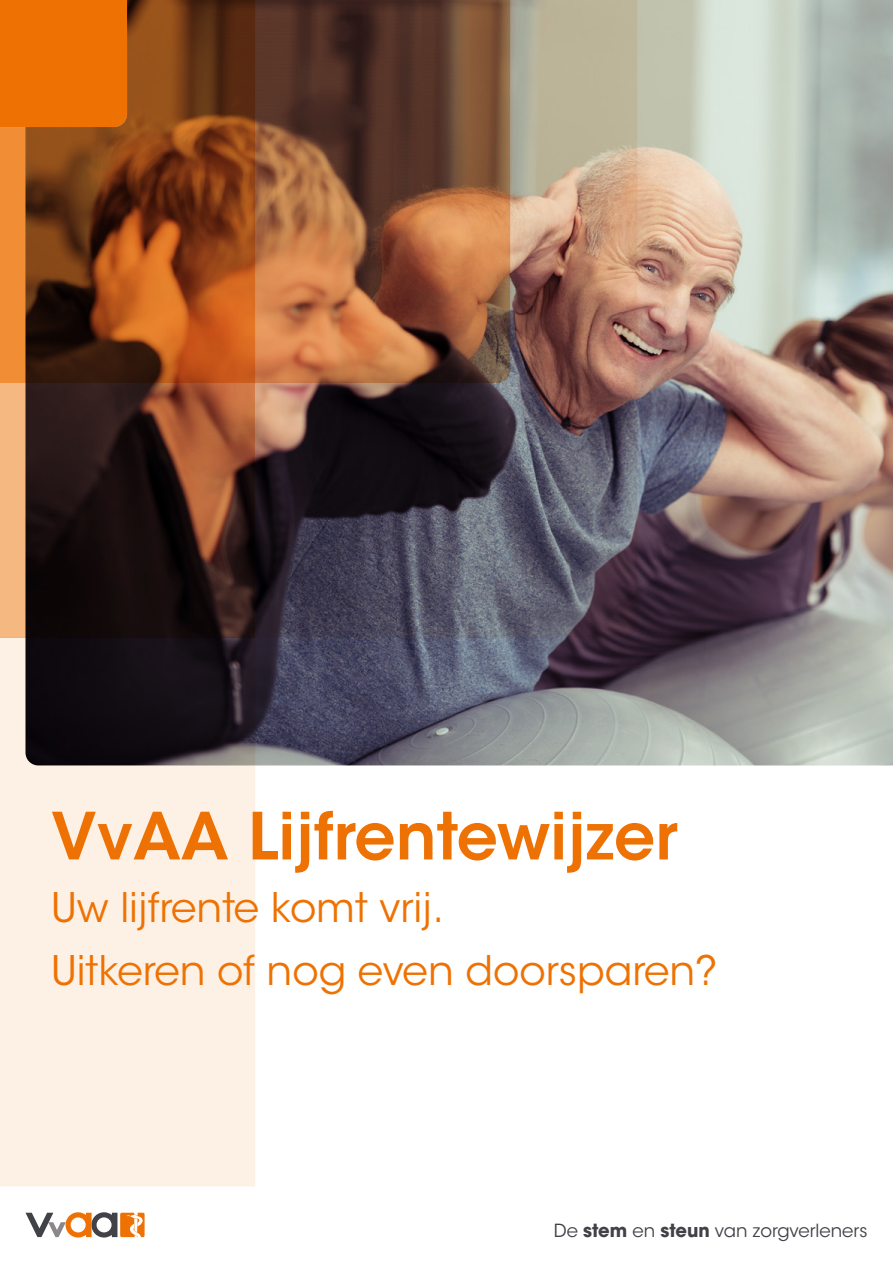
<style>
.page{position:relative;width:893px;height:1263px;background:#fff}
.page>*{position:absolute;margin:0;border:0;box-sizing:border-box;transform-origin:0 0}
.t1{font:600 64.5px "ITC Avant Garde Std";color:#ee7203}
.t2{font:40.5px/63px "ITC Avant Garde Std";color:#ee7203}
.t3{font:18px "ITC Avant Garde Std";color:#414248}
.s1{font-weight:700}
</style>
<div class="page">
<img style="left:255px;top:0;width:638px;height:765px">
<svg style="left:0;top:637px;width:255px;height:549px;fill:#fdf1e6"></svg>
<svg style="left:255px;top:0;width:382px;height:637px"></svg>
<svg style="left:0;top:383px;width:255px;height:254px"></svg>
<svg style="left:255px;top:0;width:255px;height:383px"></svg>
<svg style="left:0;top:0;width:255px;height:383px"></svg>
<div style="left:0;top:0;width:127px;height:127px;background:#ee7203"></div>
<svg style="left:26px;top:1212px;width:119px;height:25px"></svg>
<h1 class="t1" style="left:51px;top:795px;width:628px">VvAA Lijfrentewijzer</h1>
<p class="t2" style="left:51px;top:877px;width:668px">Uw lijfrente komt vrij.<br>Uitkeren of nog even doorsparen?</p>
<p class="t3" style="left:554px;top:1219px;width:315px">De <span class="s1">stem</span> en <span class="s1">steun</span> van zorgverleners</p>
</div>
